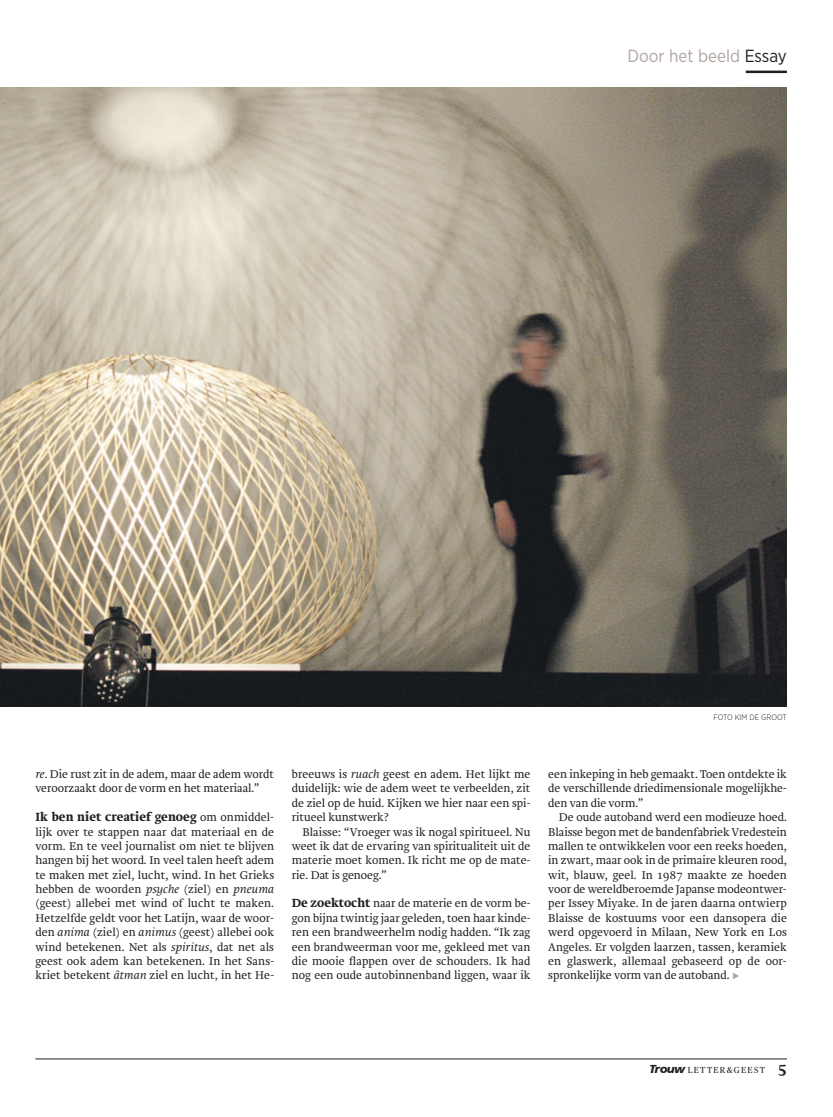
<style>
.page{position:relative;width:833px;height:1117px;background:#fff}
.page>*{position:absolute;margin:0;border:0;box-sizing:border-box;transform-origin:0 0}
.t1{font:17.5px "Gotham Narrow";color:#b1a4a0}
.t2{font:700 12.25px "Brioni Std";letter-spacing:.01em;color:#231f20}
.t3{font:300 11.75px/14.4px "Brioni Std";letter-spacing:.01em;color:#231f20;text-align:justify}
.t4{font:8.75px "Publico Headline";letter-spacing:.15em;color:#231f20}
.t5{font:300 8px "Gotham Narrow";color:#231f20}
.s1{color:#231f20}
.s2{font-style:italic}
.s3{font-weight:300;font-size:11.75px}
.s4{font-weight:700;font-size:12.25px}
.s5{font-family:"Humanist 777 BT Black Italic B";font-size:11.75px}
.s6{font-family:"Brioni Std";font-weight:700;font-size:15px}
</style>
<div class="page">
<hr style="left:35px;top:1058px;width:752px;height:1px;background:#231f20">
<hr style="left:746px;top:71px;width:41px;height:2px;background:#231f20">
<img style="left:0;top:87px;width:787px;height:619px">
<h1 class="t1" style="left:627px;top:45px;width:161px">Door het beeld <span class="s1">Essay</span></h1>
<p class="t5" style="left:713px;top:712px;width:75px">FOTO KIM DE GROOT</p>
<p class="t3" style="left:35px;top:767px;width:240px"><span class="s2">re</span>. Die rust zit in de adem, maar de adem wordt veroorzaakt door de vorm en het materiaal.”</p>
<p class="t2" style="left:35px;top:808px;width:240px">Ik ben niet creatief genoeg <span class="s3">om onmiddel-</span></p>
<p class="t3" style="left:35px;top:824px;width:240px">lijk over te stappen naar dat materiaal en de vorm. En te veel journalist om niet te blijven hangen bij het woord. In veel talen heeft adem te maken met ziel, lucht, wind. In het Grieks hebben de woorden <span class="s2">psyche</span> (ziel) en <span class="s2">pneuma </span>(geest) allebei met wind of lucht te maken.<br>Hetzelfde geldt voor het Latijn, waar de woor&shy;den <span class="s2">anima</span> (ziel) en <span class="s2">animus</span> (geest) allebei ook wind betekenen. Net als <span class="s2">spiritus</span>, dat net als geest ook adem kan betekenen. In het Sans&shy;kriet betekent <span class="s2">âtman</span> ziel en lucht, in het He-</p>
<p class="t3" style="left:292px;top:767px;width:240px">breeuws is <span class="s2">ruach</span> geest en adem. Het lijkt me duidelijk: wie de adem weet te verbeelden, zit de ziel op de huid. Kijken we hier naar een spi&shy;ritueel kunstwerk?</p>
<p class="t3" style="left:292px;top:824px;width:240px;text-indent:11px">Blaisse: “Vroeger was ik nogal spiritueel. Nu weet ik dat de ervaring van spiritualiteit uit de materie moet komen. Ik richt me op de mate&shy;rie. Dat is genoeg.”</p>
<p class="t3" style="left:292px;top:896px;width:240px"><span class="s4">De zoektocht</span> naar de materie en de vorm be&shy;gon bijna twintig jaar geleden, toen haar kinde&shy;ren een brandweerhelm nodig hadden. “Ik zag een brandweerman voor me, gekleed met van die mooie flappen over de schouders. Ik had nog een oude autobinnenband liggen, waar ik</p>
<p class="t3" style="left:548px;top:767px;width:240px">een inkeping in heb gemaakt. Toen ontdekte ik de verschillende driedimensionale mogelijkhe&shy;den van die vorm.”</p>
<p class="t3" style="left:548px;top:810px;width:240px;text-indent:11px">De oude autoband werd een modieuze hoed.<br>Blaisse begon met de bandenfabriek Vredestein mallen te ontwikkelen voor een reeks hoeden, in zwart, maar ook in de primaire kleuren rood, wit, blauw, geel. In 1987 maakte ze hoeden voor de wereldberoemde Japanse modeontwer&shy;per Issey Miyake. In de jaren daarna ontwierp Blaisse de kostuums voor een dansopera die werd opgevoerd in Milaan, New York en Los Angeles. Er volgden laarzen, tassen, keramiek en glaswerk, allemaal gebaseerd op de oor&shy;spronkelijke vorm van de autoband.</p>
<p class="t4" style="left:649px;top:1063px;width:139px"><span class="s5">Trouw</span>LETTER&amp;GEEST <span class="s6">5</span></p>
</div>
